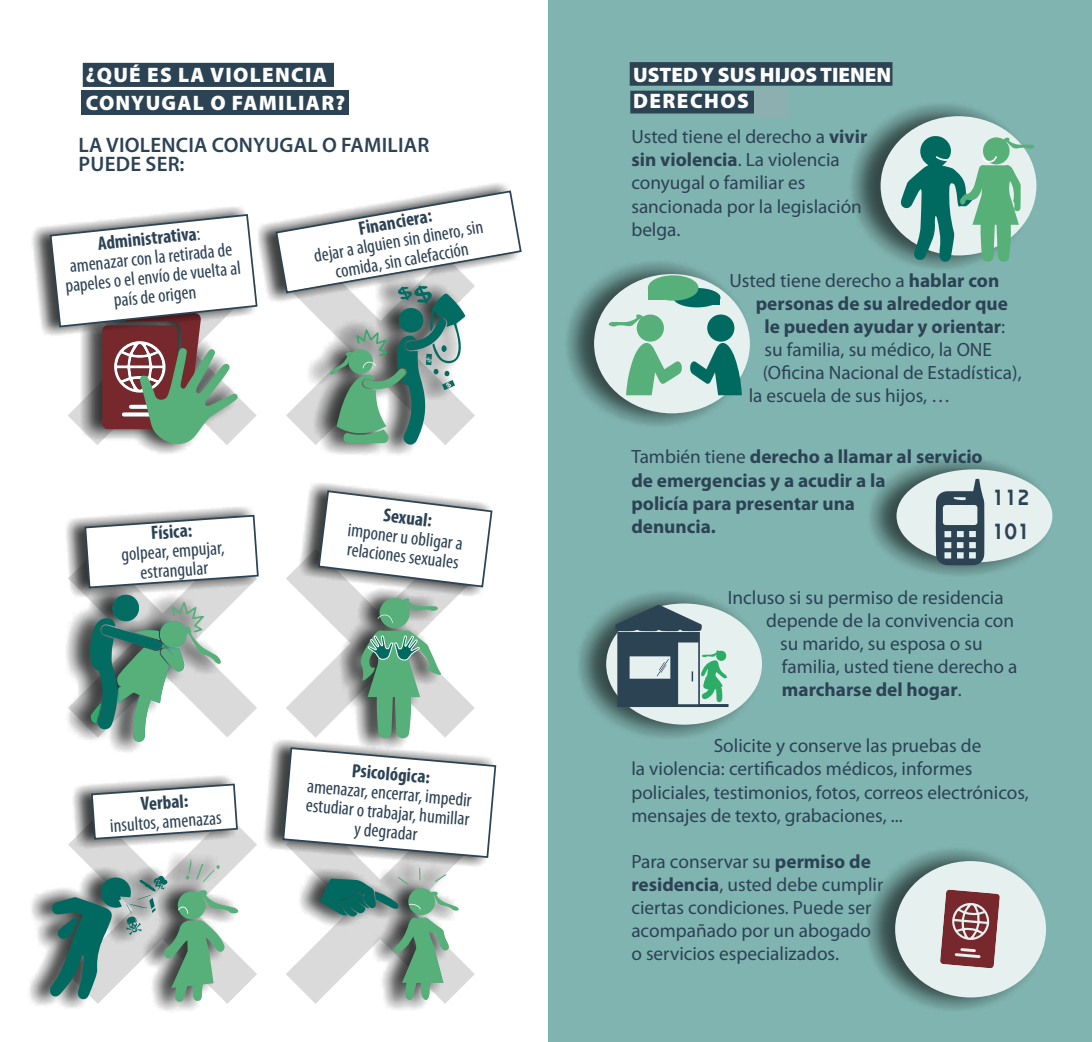
<style>
.page{position:relative;width:1092px;height:1042px;background:#fff}
.page>*{position:absolute;margin:0;border:0;box-sizing:border-box;transform-origin:0 0}
.t1{font:700 29.57px/33.9px "Affluent";color:#2c4354}
.t2{font:600 21px/19.2px "Myriad Pro";letter-spacing:.01em;color:#2c4255}
.t3{font:900 21px/28px "Myriad Pro";letter-spacing:.06em;color:#fff}
.t4{font:900 21px/26.2px "Myriad Pro";color:#fff}
.t5{font:19.25px/23.1px "Myriad Pro";color:#2c4255}
.t6{font:condensed 19.25px/19.2px "Myriad Pro";color:#2c4255;text-align:center}
.t7{font:700 19.25px/23.1px "Myriad Pro";color:#2c4255}
.t8{font:700 condensed 19.25px "Myriad Pro";color:#2c4255}
.s1{font-weight:700}
.s2{font-weight:400}
.s3{font-stretch:normal;font-size:17.5px}
</style>
<div class="page">
<div style="left:548px;top:0;width:543px;height:1042px;background:#80b4b0"></div>
<div style="left:83px;top:62px;width:335px;height:26px;background:#2c4354"></div>
<div style="left:629px;top:63px;width:263px;height:22px;background:#2c4354"></div>
<div style="left:630px;top:89px;width:151px;height:26px;background:#2c4354"></div>
<svg style="left:321px;top:445px;width:94px;height:10px"></svg>
<svg style="left:315px;top:1003px;width:131px;height:7px"></svg>
<svg style="left:258px;top:183px;width:250px;height:118px"></svg>
<svg style="left:264px;top:740px;width:74px;height:110px"></svg>
<svg style="left:29px;top:890px;width:199px;height:121px"></svg>
<svg style="left:66px;top:639px;width:75px;height:113px"></svg>
<svg style="left:132px;top:775px;width:100px;height:7px"></svg>
<svg style="left:66px;top:507px;width:187px;height:45px"></svg>
<svg style="left:142px;top:445px;width:48px;height:9px"></svg>
<svg style="left:338px;top:738px;width:68px;height:8px"></svg>
<svg style="left:32px;top:207px;width:213px;height:128px"></svg>
<svg style="left:310px;top:483px;width:62px;height:6px"></svg>
<svg style="left:868px;top:849px;width:177px;height:161px"></svg>
<div style="left:895px;top:861px;width:150px;height:136px;background:#e5f0ef;border-radius:50%"></div>
<svg style="left:579px;top:592px;width:182px;height:146px"></svg>
<div style="left:606px;top:603px;width:156px;height:122px;background:#e5f0ef;border-radius:50%"></div>
<svg style="left:852px;top:104px;width:157px;height:165px"></svg>
<div style="left:880px;top:116px;width:156px;height:139px;background:#e5f0ef;border-radius:50%"></div>
<svg style="left:567px;top:262px;width:182px;height:164px"></svg>
<div style="left:594px;top:274px;width:155px;height:139px;background:#e5f0ef;border-radius:50%"></div>
<svg style="left:900px;top:134px;width:134px;height:128px"></svg>
<svg style="left:690px;top:341px;width:51px;height:54px"></svg>
<svg style="left:626px;top:343px;width:56px;height:52px"></svg>
<div style="left:707px;top:314px;width:27px;height:28px;background:#006a61;border-radius:50%"></div>
<div style="left:636px;top:314px;width:28px;height:28px;background:#57af7a;border-radius:50%"></div>
<svg style="left:608px;top:314px;width:35px;height:13px"></svg>
<div style="left:673px;top:288px;width:47px;height:19px;background:#006a61;border-radius:50%"></div>
<div style="left:647px;top:275px;width:51px;height:26px;background:#57af7a;border-radius:50%"></div>
<div style="left:647px;top:290px;width:16px;height:10px;background:#57af7a"></div>
<div style="left:703px;top:295px;width:16px;height:9px;background:#006a61"></div>
<svg style="left:614px;top:605px;width:114px;height:102px"></svg>
<svg style="left:940px;top:889px;width:59px;height:79px"></svg>
<svg style="left:870px;top:458px;width:181px;height:110px"></svg>
<div style="left:896px;top:469px;width:156px;height:93px;background:#e5f0ef;border-radius:50%"></div>
<svg style="left:916px;top:479px;width:99px;height:97px"></svg>
<svg style="left:49px;top:213px;width:209px;height:232px"></svg>
<svg style="left:274px;top:189px;width:248px;height:256px"></svg>
<svg style="left:68px;top:514px;width:191px;height:228px"></svg>
<svg style="left:286px;top:489px;width:207px;height:249px"></svg>
<svg style="left:49px;top:782px;width:208px;height:221px"></svg>
<svg style="left:281px;top:746px;width:216px;height:257px"></svg>
<div style="left:81px;top:90px;width:292px;height:24px;background:#2c4354"></div>
<div style="left:334px;top:56px;width:131px;height:32px;background:#fff"></div>
<div style="left:349px;top:85px;width:131px;height:33px;background:#fff"></div>
<div style="left:754px;top:87px;width:32px;height:31px;background:#8dafb0"></div>
<p class="t3" style="left:86px;top:60px;width:261px">¿QUÉ ES LA VIOLENCIA<br>CONYUGAL O FAMILIAR?</p>
<p class="t4" style="left:633px;top:61px;width:260px">USTED Y SUS HIJOS TIENEN<br>DERECHOS</p>
<p class="t2" style="left:79px;top:135px;width:352px">LA VIOLENCIA CONYUGAL O FAMILIAR<br>PUEDE SER:</p>
<p class="t5" style="left:631px;top:126px;width:237px">Usted tiene el derecho a <span class="s1">vivir sin violencia</span>. La violencia conyugal o familiar es sancionada por la legislación belga.</p>
<p class="t5" style="left:729px;top:269px;width:271px">Usted tiene derecho a <span class="s1">hablar con</span></p>
<p class="t7" style="left:755px;top:292px;width:254px">personas de su alrededor que</p>
<p class="t7" style="left:764px;top:315px;width:242px">le pueden ayudar y orientar<span class="s2">:</span></p>
<p class="t5" style="left:764px;top:338px;width:229px">su familia, su médico, la ONE</p>
<p class="t5" style="left:762px;top:362px;width:260px">(Oficina Nacional de Estadística),</p>
<p class="t5" style="left:748px;top:385px;width:203px">la escuela de sus hijos, …</p>
<p class="t8" style="left:356px;top:216px;width:76px;rotate:-10deg">Financiera:</p>
<p class="t6" style="left:312px;top:247px;width:173px;rotate:-10deg">dejar a alguien sin dinero, sin comida, sin calefacción</p>
<p class="t8" style="left:96px;top:232px;width:105px;rotate:-6deg">Administrativa<span class="s2">:</span></p>
<p class="t6" style="left:62px;top:257px;width:178px;rotate:-6deg">amenazar con la retirada de papeles o el envío de vuelta al país de origen</p>
<p class="t8" style="left:150px;top:521px;width:43px;rotate:-4deg">Física:</p>
<p class="t6" style="left:121px;top:545px;width:105px;rotate:-4deg">golpear, empujar, estrangular</p>
<p class="t8" style="left:140px;top:792px;width:49px;rotate:-4deg">Verbal<span class="s3">:</span></p>
<p class="t6" style="left:109px;top:816px;width:113px;rotate:-4deg">insultos, amenazas</p>
<p class="t8" style="left:385px;top:503px;width:50px;rotate:7deg">Sexual:</p>
<p class="t6" style="left:349px;top:520px;width:117px;text-align:left;rotate:7deg">imponer u obligar a relaciones sexuales</p>
<p class="t8" style="left:353px;top:758px;width:79px;rotate:5deg">Psicológica<span class="s3">:</span></p>
<p class="t6" style="left:308px;top:776px;width:166px;rotate:5deg">amenazar, encerrar, impedir</p>
<p class="t6" style="left:307px;top:795px;width:165px;rotate:5deg">estudiar o trabajar, humillar</p>
<p class="t6" style="left:355px;top:819px;width:65px;rotate:5deg">y degradar</p>
<p class="t7" style="left:631px;top:446px;width:353px"><span class="s2">También tiene</span> derecho a llamar al servicio de emergencias y a acudir a la<br>policía para presentar una<br>denuncia.</p>
<p class="t1" style="left:991px;top:480px;width:40px">112<br>101</p>
<p class="t5" style="left:727px;top:586px;width:277px">Incluso si su permiso de residencia</p>
<p class="t5" style="left:766px;top:609px;width:249px">depende de la convivencia con</p>
<p class="t5" style="left:780px;top:632px;width:204px">su marido, su esposa o su</p>
<p class="t5" style="left:781px;top:655px;width:237px">familia, usted tiene derecho a</p>
<p class="t7" style="left:781px;top:678px;width:181px">marcharse del hogar<span class="s2">.</span></p>
<p class="t5" style="left:631px;top:735px;width:399px;text-indent:82px">Solicite y conserve las pruebas de<br>la violencia: certificados médicos, informes policiales, testimonios, fotos, correos electrónicos, mensajes de texto, grabaciones, ...</p>
<p class="t5" style="left:631px;top:850px;width:253px">Para conservar su <span class="s1">permiso de residencia</span>, usted debe cumplir ciertas condiciones. Puede ser acompañado por un abogado o servicios especializados.</p>
</div>
